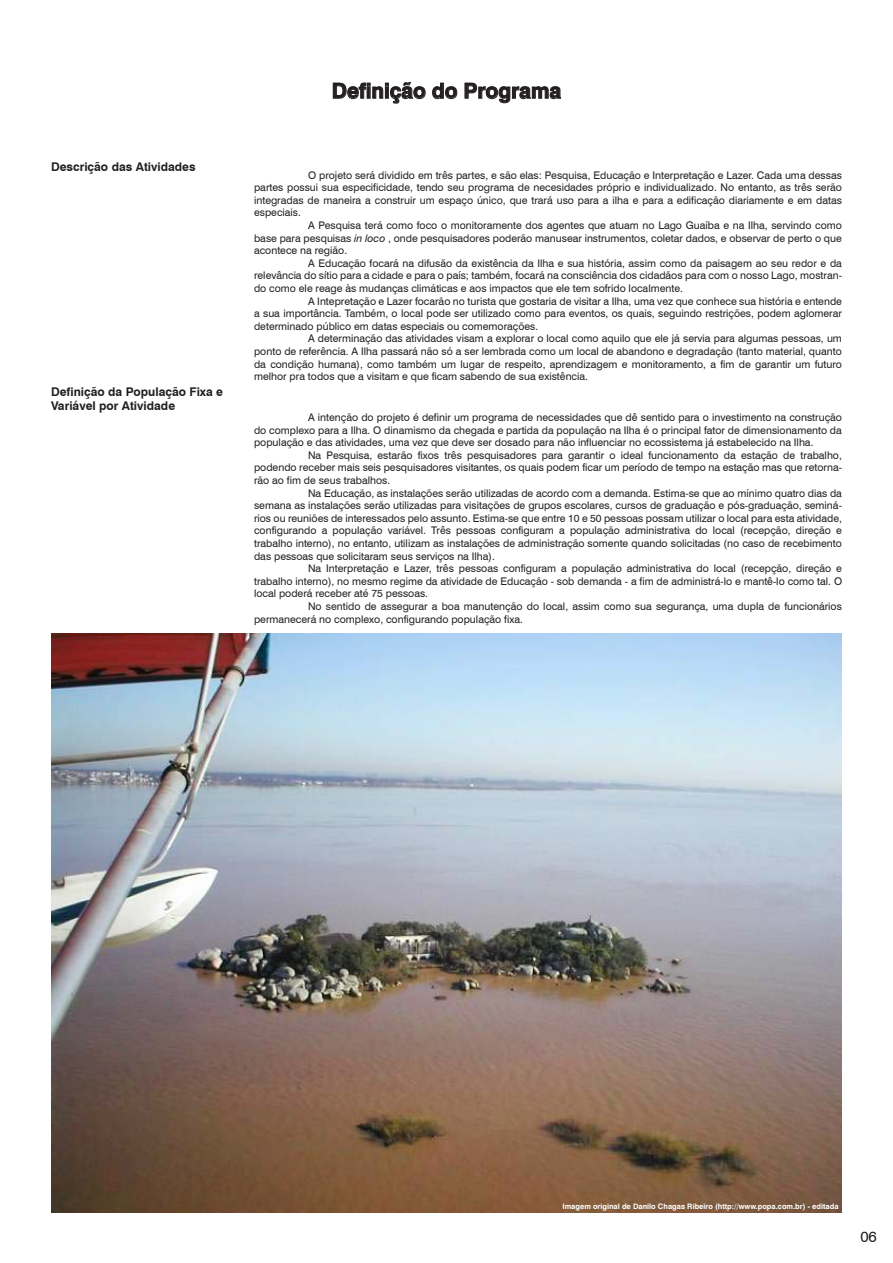
<style>
.page{position:relative;width:893px;height:1263px;background:#fff}
.page>*{position:absolute;margin:0;border:0;box-sizing:border-box;transform-origin:0 0}
.t1{font:700 21px "Swiss 721 BT";color:#231f20}
.t2{font:15px "Swiss 721 BT";color:#231f20}
.t3{font:700 12px/14.4px "Swiss 721 BT";color:#231f20}
.t4{font:10.5px "Swiss 721 BT";color:#231f20}
.t5{font:700 7.5px "Swiss 721 BT";color:#fff}
.s1{font-style:italic}
</style>
<div class="page">
<img style="left:51px;top:633px;width:790px;height:579px">
<svg style="left:333px;top:82px;width:92px;height:21px"></svg>
<svg style="left:432px;top:83px;width:25px;height:16px"></svg>
<svg style="left:465px;top:83px;width:96px;height:20px"></svg>
<p class="t3" style="left:51px;top:160px;width:146px">Descrição das Atividades</p>
<p class="t3" style="left:51px;top:384px;width:174px">Definição da População Fixa e<br>Variável por Atividade</p>
<h1 class="t1" style="left:332px;top:78px;width:231px">Definição do Programa</h1>
<p class="t4" style="left:308px;top:168px;width:535px">O projeto será dividido em três partes, e são elas: Pesquisa, Educação e Interpretação e Lazer. Cada uma dessas</p>
<p class="t4" style="left:254px;top:181px;width:589px">partes possui sua especificidade, tendo seu programa de necesidades próprio e individualizado. No entanto, as três serão</p>
<p class="t4" style="left:254px;top:194px;width:589px">integradas de maneira a construir um espaço único, que trará uso para a ilha e para a edificação diariamente e em datas</p>
<p class="t4" style="left:254px;top:206px;width:48px">especiais.</p>
<p class="t4" style="left:308px;top:219px;width:535px">A Pesquisa terá como foco o monitoramente dos agentes que atuam no Lago Guaíba e na Ilha, servindo como</p>
<p class="t4" style="left:254px;top:231px;width:589px">base para pesquisas <span class="s1">in loco</span> , onde pesquisadores poderão manusear instrumentos, coletar dados, e observar de perto o que</p>
<p class="t4" style="left:254px;top:244px;width:95px">acontece na região.</p>
<p class="t4" style="left:308px;top:257px;width:535px">A Educação focará na difusão da existência da Ilha e sua história, assim como da paisagem ao seu redor e da</p>
<p class="t4" style="left:254px;top:269px;width:589px">relevância do sítio para a cidade e para o país; também, focará na consciência dos cidadãos para com o nosso Lago, mostran-</p>
<p class="t4" style="left:254px;top:282px;width:430px">do como ele reage às mudanças climáticas e aos impactos que ele tem sofrido localmente.</p>
<p class="t4" style="left:308px;top:294px;width:535px">A Intepretação e Lazer focarão no turista que gostaria de visitar a Ilha, uma vez que conhece sua história e entende</p>
<p class="t4" style="left:254px;top:307px;width:589px">a sua importância. Também, o local pode ser utilizado como para eventos, os quais, seguindo restrições, podem aglomerar</p>
<p class="t4" style="left:254px;top:320px;width:286px">determinado público em datas especiais ou comemorações.</p>
<p class="t4" style="left:308px;top:332px;width:535px">A determinação das atividades visam a explorar o local como aquilo que ele já servia para algumas pessoas, um</p>
<p class="t4" style="left:254px;top:345px;width:589px">ponto de referência. A Ilha passará não só a ser lembrada como um local de abandono e degradação (tanto material, quanto</p>
<p class="t4" style="left:254px;top:357px;width:589px">da condição humana), como também um lugar de respeito, aprendizagem e monitoramento, a fim de garantir um futuro</p>
<p class="t4" style="left:254px;top:370px;width:335px">melhor pra todos que a visitam e que ficam sabendo de sua existência.</p>
<p class="t4" style="left:308px;top:411px;width:535px">A intenção do projeto é definir um programa de necessidades que dê sentido para o investimento na construção</p>
<p class="t4" style="left:254px;top:423px;width:589px">do complexo para a Ilha. O dinamismo da chegada e partida da população na Ilha é o principal fator de dimensionamento da</p>
<p class="t4" style="left:254px;top:436px;width:561px">população e das atividades, uma vez que deve ser dosado para não influenciar no ecossistema já estabelecido na Ilha.</p>
<p class="t4" style="left:308px;top:449px;width:535px">Na Pesquisa, estarão fixos três pesquisadores para garantir o ideal funcionamento da estação de trabalho,</p>
<p class="t4" style="left:254px;top:461px;width:589px">podendo receber mais seis pesquisadores visitantes, os quais podem ficar um período de tempo na estação mas que retorna-</p>
<p class="t4" style="left:254px;top:474px;width:138px">rão ao fim de seus trabalhos.</p>
<p class="t4" style="left:308px;top:486px;width:535px">Na Educação, as instalações serão utilizadas de acordo com a demanda. Estima-se que ao mínimo quatro dias da</p>
<p class="t4" style="left:254px;top:499px;width:589px">semana as instalações serão utilizadas para visitações de grupos escolares, cursos de graduação e pós-graduação, seminá-</p>
<p class="t4" style="left:254px;top:512px;width:589px">rios ou reuniões de interessados pelo assunto. Estima-se que entre 10 e 50 pessoas possam utilizar o local para esta atividade,</p>
<p class="t4" style="left:254px;top:524px;width:589px">configurando a população variável. Três pessoas configuram a população administrativa do local (recepção, direção e</p>
<p class="t4" style="left:254px;top:537px;width:589px">trabalho interno), no entanto, utilizam as instalações de administração somente quando solicitadas (no caso de recebimento</p>
<p class="t4" style="left:254px;top:549px;width:242px">das pessoas que solicitaram seus serviços na Ilha).</p>
<p class="t4" style="left:308px;top:562px;width:535px">Na Interpretação e Lazer, três pessoas configuram a população administrativa do local (recepção, direção e</p>
<p class="t4" style="left:254px;top:575px;width:590px">trabalho interno), no mesmo regime da atividade de Educação - sob demanda - a fim de administrá-lo e mantê-lo como tal. O</p>
<p class="t4" style="left:254px;top:587px;width:176px">local poderá receber até 75 pessoas.</p>
<p class="t4" style="left:308px;top:600px;width:535px">No sentido de assegurar a boa manutenção do local, assim como sua segurança, uma dupla de funcionários</p>
<p class="t4" style="left:254px;top:612px;width:270px">permanecerá no complexo, configurando população fixa.</p>
<p class="t5" style="left:562px;top:1202px;width:278px">Imagem original de Danilo Chagas Ribeiro (http://www.popa.com.br) - editada</p>
<h2 class="t2" style="left:860px;top:1228px;width:18px">06</h2>
</div>
